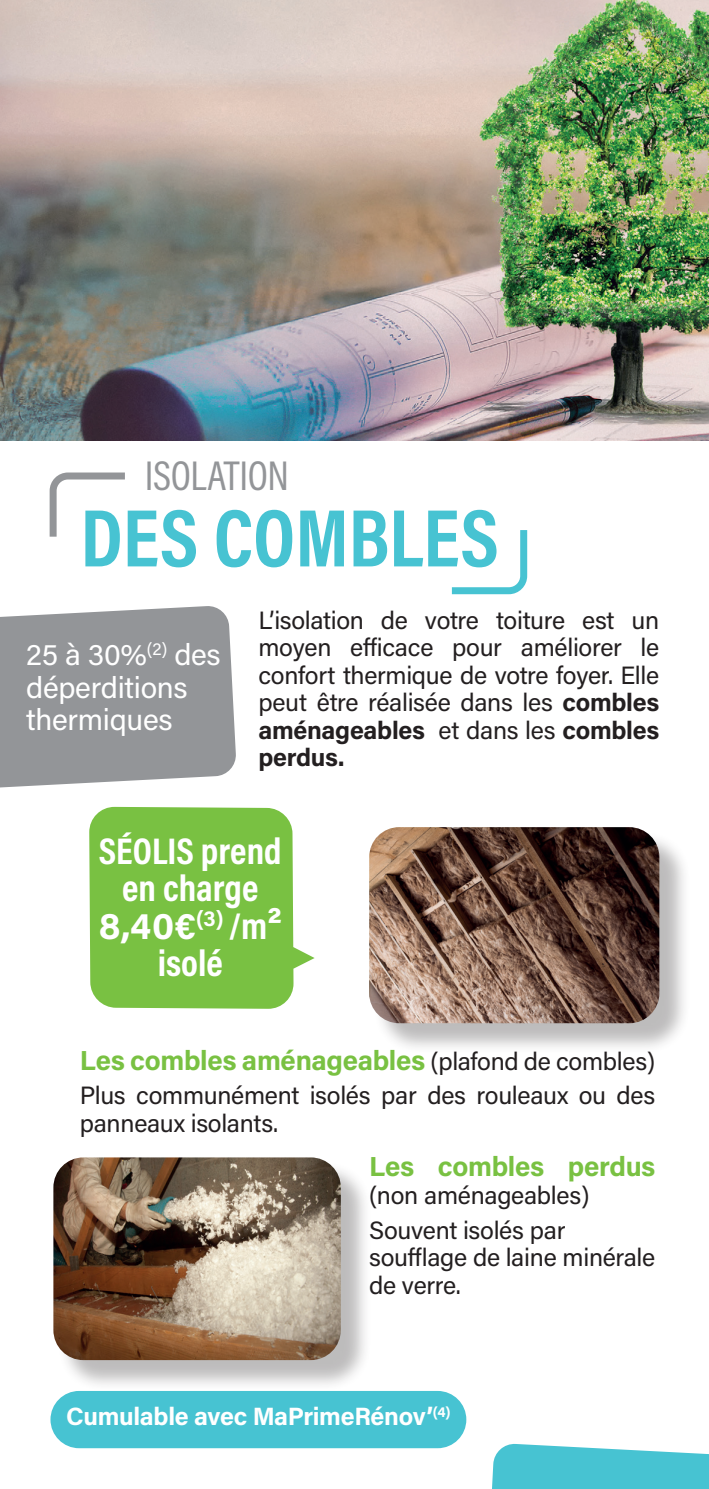
<style>
.page{position:relative;width:709px;height:1489px;background:#fff}
.page>*{position:absolute;margin:0;border:0;box-sizing:border-box;transform-origin:0 0}
.t1{font:700 82.5px "Acumin Pro Cond";color:#47c3d2}
.t2{font:42px "Acumin Pro Cond";letter-spacing:-.01em;color:#939598}
.t3{font:37.5px/37.5px "Acumin Variable Concept";color:#fff;text-align:center}
.t4{font:700 37.5px "Acumin Pro";color:#fff}
.t5{font:30px/32.5px "Acumin Pro";letter-spacing:-.01em;color:#fff}
.t6{font:700 27.5px "Acumin Pro";letter-spacing:-.01em;color:#79c142}
.t7{font:25px/27.5px "Acumin Pro";letter-spacing:-.01em;color:#231f20}
.t8{font:700 25px "Acumin Pro";letter-spacing:-.01em;color:#fff}
.s1{font-weight:700}
.s2{font-family:"Acumin Variable Concept";font-weight:400}
.s3{font-weight:400;font-size:25px;color:#231f20}
</style>
<div class="page">
<svg style="left:0;top:606px;width:236px;height:182px;background:#9b9da0"></svg>
<img style="left:0;top:0;width:709px;height:441px">
<svg style="left:492px;top:1443px;width:217px;height:45px;background:#60cbd8"></svg>
<svg style="left:451px;top:530px;width:77px;height:65px"></svg>
<svg style="left:49px;top:472px;width:76px;height:65px"></svg>
<div style="left:373px;top:830px;width:317px;height:224px;background:#231f20;opacity:.3"></div>
<img style="left:369px;top:827px;width:290px;height:196px">
<div style="left:57px;top:1161px;width:315px;height:229px;background:#231f20;opacity:.3"></div>
<img style="left:53px;top:1157px;width:288px;height:202px">
<svg style="left:89px;top:806px;width:225px;height:202px;background:#87c756"></svg>
<div style="left:50px;top:1390px;width:416px;height:57px;background:#47c3d2;border-radius:29px"></div>
<h2 class="t2" style="left:145px;top:448px;width:146px">ISOLATION</h2>
<h1 class="t1" style="left:81px;top:492px;width:420px">DES COMBLES</h1>
<p class="t5" style="left:26px;top:637px;width:196px">25 à 30%<sup>(2)</sup> des déperditions thermiques</p>
<p class="t7" style="left:258px;top:605px;width:402px;text-align:justify">L’isolation de votre toiture est un moyen efficace pour améliorer le confort thermique de votre foyer. Elle peut être réalisée dans les <span class="s1">combles aménageables</span> et dans les <span class="s1">combles perdus.</span></p>
<h3 class="t3" style="left:99px;top:830px;width:184px">SÉOLIS prend en charge</h3>
<h3 class="t4" style="left:99px;top:899px;width:184px">8,40€<sup>(3)</sup> <span class="s2">/m</span>²</h3>
<h3 class="t3" style="left:158px;top:943px;width:67px">isolé</h3>
<p class="t6" style="left:80px;top:1040px;width:577px">Les combles aménageables <span class="s3">(plafond de combles)</span></p>
<p class="t7" style="left:80px;top:1080px;width:577px">Plus communément isolés par des rouleaux ou des panneaux isolants.</p>
<p class="t6" style="left:369px;top:1147px;width:288px">Les combles perdus</p>
<p class="t7" style="left:369px;top:1176px;width:222px;line-height:34.5px">(non aménageables)<br>Souvent isolés par</p>
<p class="t7" style="left:369px;top:1242px;width:288px">soufflage de laine minérale de verre.</p>
<p class="t8" style="left:66px;top:1398px;width:386px">Cumulable avec MaPrimeRénov’<sup>(4)</sup></p>
</div>
